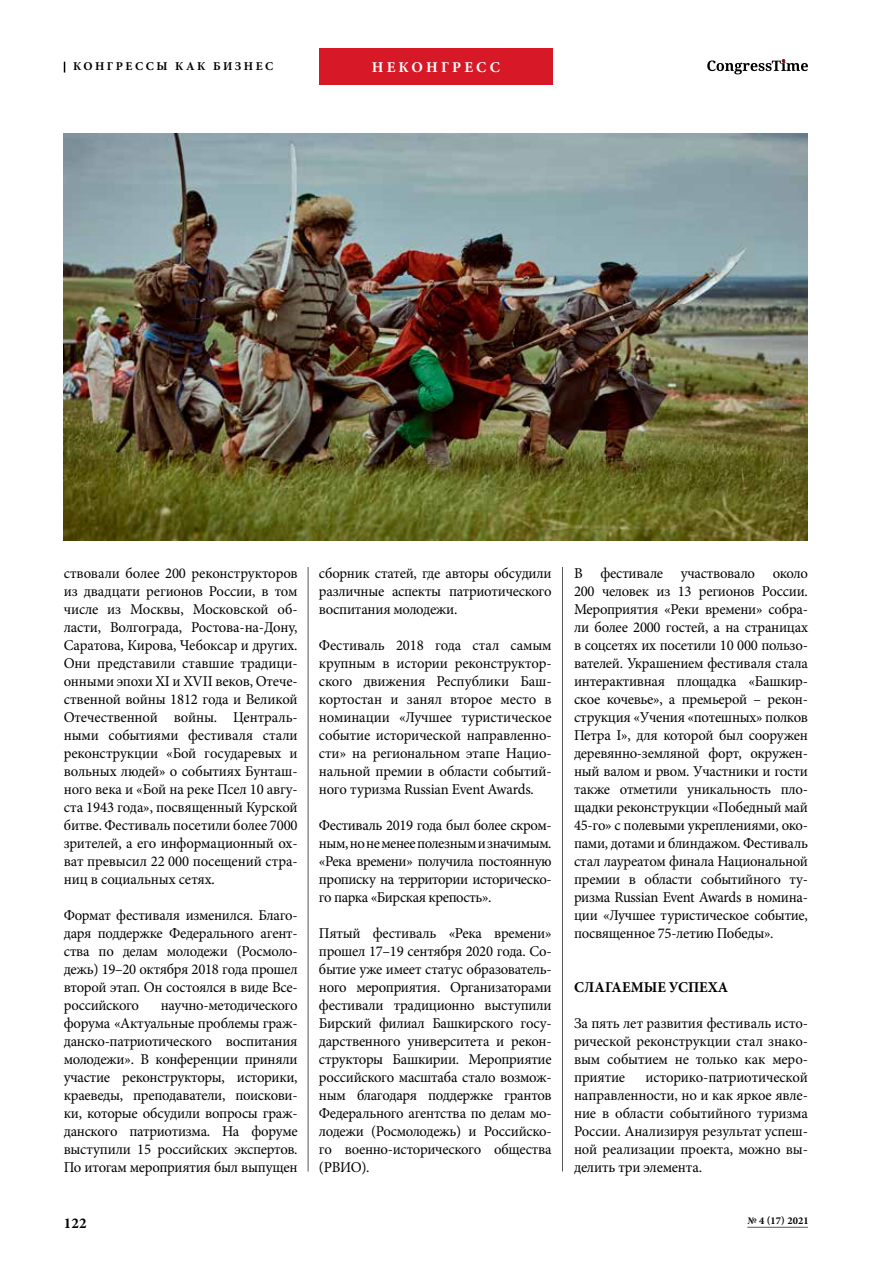
<style>
.page{position:relative;width:893px;height:1263px;background:#fff}
.page>*{position:absolute;margin:0;border:0;box-sizing:border-box;transform-origin:0 0}
.t1{font:15px/18px "Minion Pro";letter-spacing:-.015em;color:#000;text-align:justify}
.t2{font:700 15px "Minion Pro";color:#000}
.t3{font:700 15px "Minion Pro";letter-spacing:.21em;color:#fff}
.t4{font:700 12px "Minion Pro";letter-spacing:.21em;color:#000}
.t5{font:700 10.5px "Minion Pro";letter-spacing:.01em;color:#000}
</style>
<div class="page">
<img style="left:64px;top:134px;width:744px;height:406px">
<hr style="left:308px;top:567px;width:1px;height:604px;background:#585859">
<hr style="left:562px;top:567px;width:1px;height:604px;background:#585859">
<div style="left:319px;top:49px;width:234px;height:36px;background:#d71826"></div>
<svg style="left:707px;top:59px;width:101px;height:15px"></svg>
<hr style="left:747px;top:1227px;width:61px;height:1px;background:#585859">
<p class="t4" style="left:73px;top:58px;width:202px">КОНГРЕССЫ КАК БИЗНЕС</p>
<p class="t3" style="left:372px;top:57px;width:130px">НЕКОНГРЕСС</p>
<p class="t1" style="left:64px;top:564px;width:235px">ствовали более 200 реконструкторов из двадцати регионов России, в том числе из Москвы, Московской об&shy;ласти, Волгограда, Ростова-на-Дону, Саратова, Кирова, Чебоксар и других.<br>Они представили ставшие традици&shy;онными эпохи XI и XVII веков, Отече&shy;ственной войны 1812 года и Великой Отечественной войны. Централь&shy;ными событиями фестиваля стали реконструкции «Бой государевых и вольных людей» о событиях Бунташ&shy;ного века и «Бой на реке Псел 10 авгу&shy;ста 1943 года», посвященный Курской битве. Фестиваль посетили более 7000 зрителей, а его информационный ох&shy;ват превысил 22 000 посещений стра&shy;ниц в социальных сетях.</p>
<p class="t1" style="left:64px;top:906px;width:235px">Формат фестиваля изменился. Благо&shy;даря поддержке Федерального агент&shy;ства по делам молодежи (Росмоло&shy;дежь) 19–20 октября 2018 года прошел второй этап. Он состоялся в виде Все&shy;российского</p>
<p class="t1" style="left:64px;top:996px;width:235px;text-indent:97px">научно-методического форума «Актуальные проблемы граж&shy;данско-патриотического воспитания молодежи». В конференции приняли участие реконструкторы, историки, краеведы, преподаватели, поискови&shy;ки, которые обсудили вопросы граж&shy;данского патриотизма. На форуме выступили 15 российских экспертов.<br>По итогам мероприятия был выпущен</p>
<p class="t2" style="left:64px;top:1212px;width:24px">122</p>
<p class="t1" style="left:319px;top:564px;width:234px">сборник статей, где авторы обсудили различные аспекты патриотического воспитания молодежи.</p>
<p class="t1" style="left:319px;top:636px;width:234px">Фестиваль 2018 года стал самым крупным в истории реконструктор&shy;ского движения Республики Баш&shy;кортостан и занял второе место в номинации «Лучшее туристическое событие исторической направленно&shy;сти» на региональном этапе Нацио&shy;нальной премии в области событий&shy;ного туризма Russian Event Awards.</p>
<p class="t1" style="left:319px;top:816px;width:234px">Фестиваль 2019 года был более скром&shy;ным, но не менее полезным и значимым. «Река времени» получила постоянную прописку на территории историческо&shy;го парка «Бирская крепость».</p>
<p class="t1" style="left:319px;top:924px;width:234px">Пятый фестиваль «Река времени» прошел 17–19 сентября 2020 года. Со&shy;бытие уже имеет статус образователь&shy;ного мероприятия. Организаторами фестивали традиционно выступили Бирский филиал Башкирского госу&shy;дарственного университета и рекон&shy;структоры Башкирии. Мероприятие российского масштаба стало возмож&shy;ным благодаря поддержке грантов Федерального агентства по делам мо&shy;лодежи (Росмолодежь) и Российско&shy;го военно-исторического общества (РВИО).</p>
<p class="t1" style="left:574px;top:564px;width:235px">В фестивале участвовало около 200 человек из 13 регионов России.<br>Мероприятия «Реки времени» собра&shy;ли более 2000 гостей, а на страницах в соцсетях их посетили 10 000 пользо&shy;вателей. Украшением фестиваля стала интерактивная площадка «Башкир&shy;ское кочевье», а премьерой – рекон&shy;струкция «Учения «потешных» полков Петра I», для которой был сооружен деревянно-земляной форт, окружен&shy;ный валом и рвом. Участники и гости также отметили уникальность пло&shy;щадки реконструкции «Победный май 45-го» с полевыми укреплениями, око&shy;пами, дотами и блиндажом. Фестиваль стал лауреатом финала Национальной премии в области событийного ту&shy;ризма Russian Event Awards в номина&shy;ции «Лучшее туристическое событие, посвященное 75-летию Победы».</p>
<p class="t2" style="left:574px;top:976px;width:156px">СЛАГАЕМЫЕ УСПЕХА</p>
<p class="t1" style="left:574px;top:1014px;width:235px">За пять лет развития фестиваль исто&shy;рической реконструкции стал знако&shy;вым событием не только как меро&shy;приятие</p>
<p class="t1" style="left:574px;top:1068px;width:235px;text-indent:72px">историко-патриотической направленности, но и как яркое явле&shy;ние в области событийного туризма России. Анализируя результат успеш&shy;ной реализации проекта, можно вы&shy;делить три элемента.</p>
<p class="t5" style="left:747px;top:1213px;width:63px">№ 4 (17) 2021</p>
</div>
